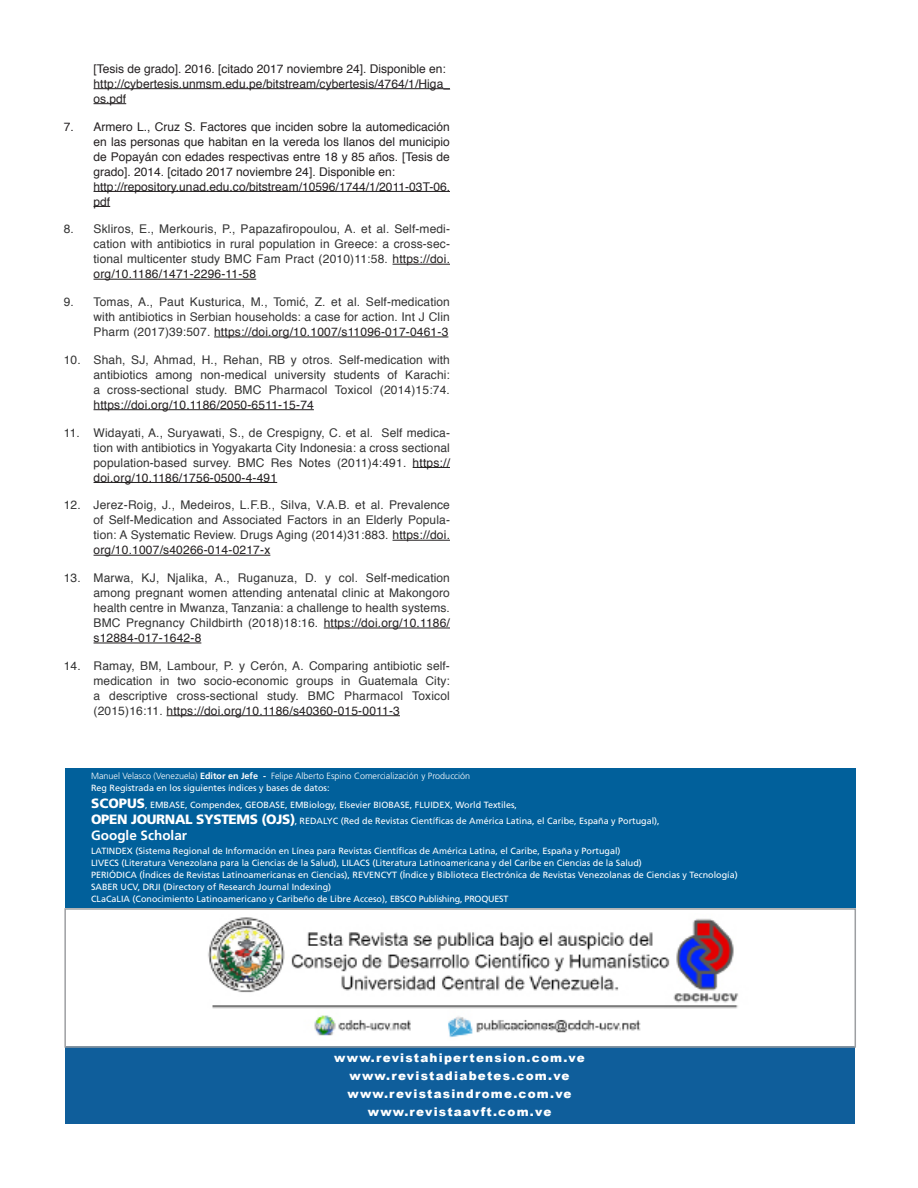
<style>
.page{position:relative;width:918px;height:1188px;background:#fff}
.page>*{position:absolute;margin:0;border:0;box-sizing:border-box;transform-origin:0 0}
.t1{font:700 13.5px "Frutiger";color:#fff}
.t2{font:12px/15px "Helvetica";letter-spacing:.015em;color:#333;text-align:justify}
.Título_1{font:12px/15px "Helvetica";color:#231f20}
.t3{font:900 12px "Arial";letter-spacing:.1em;color:#fff}
.t4{font:9px "Frutiger";color:#fff}
.t5{font:300 9px "Frutiger";color:#fff}
.s1{color:#231f20}
.s2{font-weight:700}
.s3{font-weight:900;font-size:13.5px}
</style>
<div class="page">
<hr style="left:94px;top:88px;width:356px;height:1px;background:#231f20">
<hr style="left:94px;top:103px;width:32px;height:1px;background:#231f20">
<hr style="left:94px;top:191px;width:356px;height:1px;background:#231f20">
<svg style="left:94px;top:206px;width:16px;height:1px"></svg>
<hr style="left:393px;top:264px;width:57px;height:1px;background:#231f20">
<hr style="left:94px;top:279px;width:162px;height:1px;background:#231f20">
<hr style="left:214px;top:337px;width:234px;height:1px;background:#231f20">
<hr style="left:94px;top:409px;width:220px;height:1px;background:#231f20">
<hr style="left:413px;top:467px;width:37px;height:1px;background:#231f20">
<hr style="left:94px;top:482px;width:183px;height:1px;background:#231f20">
<hr style="left:393px;top:540px;width:57px;height:1px;background:#231f20">
<hr style="left:94px;top:555px;width:176px;height:1px;background:#231f20">
<hr style="left:324px;top:628px;width:126px;height:1px;background:#231f20">
<hr style="left:94px;top:643px;width:107px;height:1px;background:#231f20">
<hr style="left:167px;top:715px;width:233px;height:1px;background:#231f20">
<div style="left:66px;top:1047px;width:789px;height:77px;background:#0f5e9b"></div>
<img style="left:208px;top:917px;width:531px;height:121px">
<div style="left:64px;top:908px;width:792px;height:140px;border:2px solid #9d9fa2"></div>
<div style="left:65px;top:769px;width:790px;height:139px;background:#01609b"></div>
<p class="Título_1" style="left:94px;top:61px;width:354px">[Tesis de grado]. 2016. [citado 2017 noviembre 24]. Disponible en:</p>
<p class="Título_1" style="left:94px;top:76px;width:358px">http://cybertesis.unmsm.edu.pe/bitstream/cybertesis/4764/1/Higa_ os.pdf</p>
<p class="Título_1" style="left:94px;top:119px;width:358px;text-align:justify;text-indent:-30px">7. Armero L., Cruz S. Factores que inciden sobre la automedicación en las personas que habitan en la vereda los llanos del municipio de Popayán con edades respectivas entre 18 y 85 años. [Tesis de grado]. 2014. [citado 2017 noviembre 24]. Disponible en:</p>
<p class="Título_1" style="left:94px;top:179px;width:358px">http://repository.unad.edu.co/bitstream/10596/1744/1/2011-03T-06. pdf</p>
<p class="t2" style="left:94px;top:222px;width:358px;text-indent:-30px">8. Skliros, E., Merkouris, P., Papazafiropoulou, A. et al. Self-medi&shy;cation with antibiotics in rural population in Greece: a cross-sec&shy;tional multicenter study BMC Fam Pract (2010)11:58. <span class="s1">https://doi. org/10.1186/1471-2296-11-58</span></p>
<p class="t2" style="left:94px;top:295px;width:358px;text-indent:-30px">9. Tomas, A., Paut Kusturica, M., Tomić, Z. et al. Self-medication with antibiotics in Serbian households: a case for action. Int J Clin Pharm (2017)39:507. <span class="s1">https://doi.org/10.1007/s11096-017-0461-3</span></p>
<p class="t2" style="left:94px;top:352px;width:358px;text-indent:-30px">10. Shah, SJ, Ahmad, H., Rehan, RB y otros. Self-medication with antibiotics among non-medical university students of Karachi: a cross-sectional study. BMC Pharmacol Toxicol (2014)15:74. <span class="s1">https://doi.org/10.1186/2050-6511-15-74</span></p>
<p class="t2" style="left:94px;top:425px;width:358px;text-indent:-30px">11. Widayati, A., Suryawati, S., de Crespigny, C. et al. Self medica&shy;tion with antibiotics in Yogyakarta City Indonesia: a cross sectional population-based survey. BMC Res Notes (2011)4:491. <span class="s1">https:// doi.org/10.1186/1756-0500-4-491</span></p>
<p class="t2" style="left:94px;top:498px;width:358px;text-indent:-30px">12. Jerez-Roig, J., Medeiros, L.F.B., Silva, V.A.B. et al. Prevalence of Self-Medication and Associated Factors in an Elderly Popula&shy;tion: A Systematic Review. Drugs Aging (2014)31:883. <span class="s1">https://doi. org/10.1007/s40266-014-0217-x</span></p>
<p class="t2" style="left:94px;top:571px;width:358px;text-indent:-30px">13. Marwa, KJ, Njalika, A., Ruganuza, D. y col. Self-medication among pregnant women attending antenatal clinic at Makongoro health centre in Mwanza, Tanzania: a challenge to health systems.<br>BMC Pregnancy Childbirth (2018)18:16. <span class="s1">https://doi.org/10.1186/ s12884-017-1642-8</span></p>
<p class="t2" style="left:94px;top:658px;width:358px;text-indent:-30px">14. Ramay, BM, Lambour, P. y Cerón, A. Comparing antibiotic self&shy;medication in two socio-economic groups in Guatemala City: a descriptive cross-sectional study. BMC Pharmacol Toxicol (2015)16:11. <span class="s1">https://doi.org/10.1186/s40360-015-0011-3</span></p>
<p class="t5" style="left:91px;top:771px;width:381px">Manuel Velasco (Venezuela) <span class="s2">Editor en Jefe -</span> Felipe Alberto Espino Comercialización y Producción</p>
<p class="t4" style="left:91px;top:783px;width:240px">Reg Registrada en los siguientes índices y bases de datos:</p>
<p class="t4" style="left:91px;top:799px;width:427px"><span class="s3">SCOPUS</span>, EMBASE, Compendex, GEOBASE, EMBiology, Elsevier BIOBASE, FLUIDEX, World Textiles,</p>
<p class="t4" style="left:91px;top:816px;width:570px"><span class="s3">OPEN JOURNAL SYSTEMS (OJS)</span>, REDALYC (Red de Revistas Científicas de América Latina, el Caribe, España y Portugal),</p>
<p class="t1" style="left:91px;top:827px;width:98px">Google Scholar</p>
<p class="t4" style="left:91px;top:845px;width:531px">LATINDEX (Sistema Regional de Información en Línea para Revistas Científicas de América Latina, el Caribe, España y Portugal)</p>
<p class="t4" style="left:91px;top:857px;width:552px">LIVECS (Literatura Venezolana para la Ciencias de la Salud), LILACS (Literatura Latinoamericana y del Caribe en Ciencias de la Salud)</p>
<p class="t4" style="left:91px;top:869px;width:648px">PERIÓDICA (Índices de Revistas Latinoamericanas en Ciencias), REVENCYT (Índice y Biblioteca Electrónica de Revistas Venezolanas de Ciencias y Tecnología)</p>
<p class="t4" style="left:91px;top:881px;width:242px">SABER UCV, DRJI (Directory of Research Journal Indexing)</p>
<p class="t4" style="left:91px;top:893px;width:419px">CLaCaLIA (Conocimiento Latinoamericano y Caribeño de Libre Acceso), EBSCO Publishing, PROQUEST</p>
<p class="t3" style="left:334px;top:1049px;width:252px">www.revistahipertension.com.ve</p>
<p class="t3" style="left:350px;top:1067px;width:221px">www.revistadiabetes.com.ve</p>
<p class="t3" style="left:348px;top:1085px;width:226px">www.revistasindrome.com.ve</p>
<p class="t3" style="left:368px;top:1103px;width:185px">www.revistaavft.com.ve</p>
</div>
